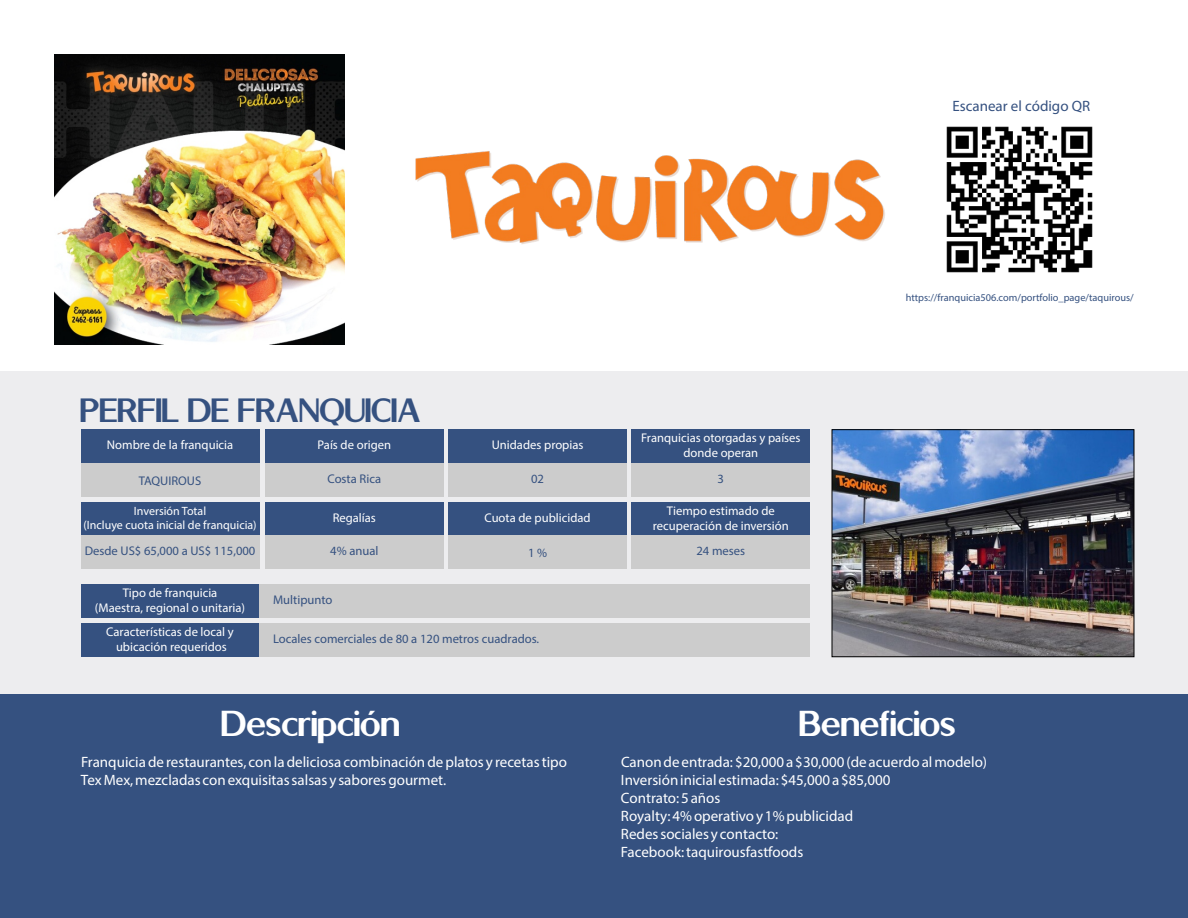
<style>
.page{position:relative;width:1188px;height:918px;background:#fff}
.page>*{position:absolute;margin:0;border:0;box-sizing:border-box;transform-origin:0 0}
.t1{font:700 36px "Berlina";color:#fff}
.t2{font:700 33.6px "Berlina";color:#355180}
.t3{font:15px/18px "Myriad Pro";color:#fff}
.t4{font:15px "Myriad Pro";color:#355180}
.t5{font:12.6px/15.1px "Myriad Pro";color:#fff;text-align:center}
.t6{font:12.6px "Myriad Pro";color:#355180}
.t7{font:12px/14.4px "Myriad Pro";color:#fff;text-align:center}
.t8{font:10.35px "Myriad Pro";color:#355180}
</style>
<div class="page">
<img style="left:946px;top:126px;width:147px;height:147px">
<div style="left:0;top:693px;width:1188px;height:225px;background:#355180"></div>
<div style="left:0;top:371px;width:1188px;height:322px;background:#ededef"></div>
<div style="left:81px;top:430px;width:178px;height:33px;background:#355180"></div>
<div style="left:81px;top:502px;width:178px;height:34px;background:#355180"></div>
<div style="left:81px;top:584px;width:178px;height:34px;background:#355180"></div>
<div style="left:81px;top:623px;width:178px;height:34px;background:#355180"></div>
<div style="left:265px;top:430px;width:178px;height:33px;background:#355180"></div>
<div style="left:265px;top:502px;width:178px;height:34px;background:#355180"></div>
<div style="left:449px;top:430px;width:178px;height:33px;background:#355180"></div>
<div style="left:449px;top:502px;width:178px;height:34px;background:#355180"></div>
<div style="left:632px;top:430px;width:178px;height:33px;background:#355180"></div>
<div style="left:632px;top:502px;width:178px;height:34px;background:#355180"></div>
<div style="left:81px;top:463px;width:178px;height:34px;background:#ccc"></div>
<div style="left:81px;top:536px;width:178px;height:33px;background:#ccc"></div>
<div style="left:259px;top:584px;width:551px;height:34px;background:#ccc"></div>
<div style="left:259px;top:623px;width:551px;height:34px;background:#ccc"></div>
<div style="left:265px;top:463px;width:178px;height:34px;background:#ccc"></div>
<div style="left:265px;top:536px;width:178px;height:33px;background:#ccc"></div>
<div style="left:449px;top:463px;width:178px;height:34px;background:#ccc"></div>
<div style="left:449px;top:536px;width:178px;height:33px;background:#ccc"></div>
<div style="left:632px;top:463px;width:178px;height:34px;background:#ccc"></div>
<div style="left:632px;top:536px;width:178px;height:33px;background:#ccc"></div>
<img style="left:54px;top:54px;width:290px;height:290px">
<img style="left:834px;top:431px;width:298px;height:224px">
<div style="left:832px;top:429px;width:302px;height:228px;border:1px solid #000"></div>
<img style="left:415px;top:151px;width:470px;height:93px">
<p class="t4" style="left:952px;top:100px;width:139px">Escanear el código QR</p>
<p class="t8" style="left:906px;top:294px;width:230px">https://franquicia506.com/portfolio_page/taquirous/</p>
<h2 class="t2" style="left:80px;top:397px;width:342px">PERFIL DE FRANQUICIA</h2>
<p class="t5" style="left:107px;top:439px;width:128px">Nombre de la franquicia</p>
<p class="t5" style="left:318px;top:439px;width:75px">País de origen</p>
<p class="t5" style="left:492px;top:439px;width:93px">Unidades propias</p>
<p class="t6" style="left:139px;top:475px;width:64px">TAQUIROUS</p>
<p class="t6" style="left:328px;top:474px;width:55px">Costa Rica</p>
<p class="t6" style="left:531px;top:474px;width:14px">02</p>
<p class="t7" style="left:84px;top:504px;width:175px">Inversión Total<br>(Incluye cuota inicial de franquicia)</p>
<p class="t5" style="left:333px;top:511px;width:45px">Regalías</p>
<p class="t5" style="left:485px;top:511px;width:108px">Cuota de publicidad</p>
<p class="t6" style="left:85px;top:546px;width:172px">Desde US$ 65,000 a US$ 115,000</p>
<p class="t6" style="left:330px;top:546px;width:50px">4% anual</p>
<p class="t6" style="left:528px;top:547px;width:21px">1 %</p>
<p class="t5" style="left:95px;top:586px;width:152px">Tipo de franquicia<br>(Maestra, regional o unitaria)</p>
<p class="t5" style="left:106px;top:625px;width:129px">Características de local y ubicación requeridos</p>
<p class="t6" style="left:273px;top:595px;width:61px">Multipunto</p>
<p class="t6" style="left:273px;top:633px;width:268px">Locales comerciales de 80 a 120 metros cuadrados.</p>
<h1 class="t1" style="left:221px;top:709px;width:180px">Descripción</h1>
<p class="t3" style="left:81px;top:754px;width:487px">Franquicia de restaurantes, con la deliciosa combinación de platos y recetas tipo<br>Tex Mex, mezcladas con exquisitas salsas y sabores gourmet.</p>
<p class="t5" style="left:641px;top:432px;width:161px">Franquicias otorgadas y países donde operan</p>
<p class="t6" style="left:718px;top:474px;width:8px">3</p>
<p class="t5" style="left:653px;top:504px;width:137px">Tiempo estimado de recuperación de inversión</p>
<p class="t6" style="left:697px;top:546px;width:50px">24 meses</p>
<h1 class="t1" style="left:799px;top:709px;width:158px">Beneficios</h1>
<p class="t3" style="left:621px;top:754px;width:368px">Canon de entrada: $20,000 a $30,000 (de acuerdo al modelo)<br>Inversión inicial estimada: $45,000 a $85,000<br>Contrato: 5 años<br>Royalty: 4% operativo y 1% publicidad<br>Redes sociales y contacto:<br>Facebook: taquirousfastfoods</p>
</div>
